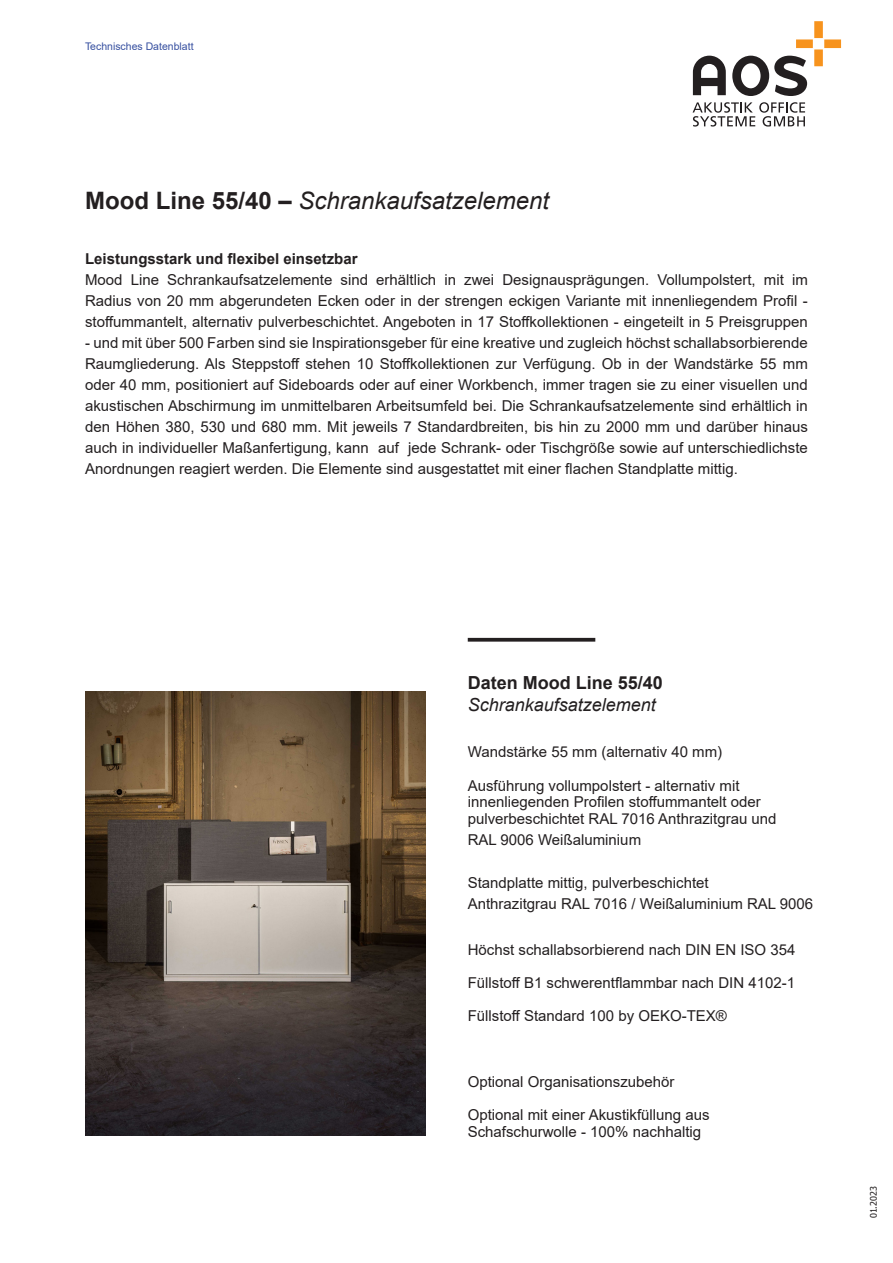
<style>
.page{position:relative;width:893px;height:1263px;background:#fff}
.page>*{position:absolute;margin:0;border:0;box-sizing:border-box;transform-origin:0 0}
.t1{font:italic 24px "Arial";color:#231f20}
.t2{font:italic 18px "Arial";color:#231f20}
.t3{font:700 18px "Arial";color:#231f20}
.t4{font:15px/21px "Arial";color:#231f20}
.t5{font:700 15px "Arial";color:#231f20}
.t6{font:10.5px "Arial";color:#3750a0}
.t7{font:9px "Tahoma";color:#231f20}
.s1{font-weight:700;font-style:normal}
</style>
<div class="page">
<svg style="left:468px;top:638px;width:127px;height:4px"></svg>
<img style="left:85px;top:691px;width:340px;height:444px">
<svg style="left:693px;top:56px;width:33px;height:39px"></svg>
<svg style="left:732px;top:21px;width:109px;height:75px"></svg>
<svg style="left:693px;top:102px;width:112px;height:25px"></svg>
<p class="t6" style="left:85px;top:39px;width:110px">Technisches Datenblatt</p>
<h1 class="t1" style="left:85px;top:185px;width:466px"><span class="s1">Mood Line 55/40 –</span> Schrankaufsatzelement</h1>
<p class="t5" style="left:85px;top:248px;width:274px">Leistungsstark und flexibel einsetzbar</p>
<p class="t4" style="left:85px;top:269px;width:724px;text-align:justify">Mood Line Schrankaufsatzelemente sind erhältlich in zwei Designausprägungen. Vollumpolstert, mit im Radius von 20 mm abgerundeten Ecken oder in der strengen eckigen Variante mit innenliegendem Profil - stoffummantelt, alternativ pulverbeschichtet. Angeboten in 17 Stoffkollektionen - eingeteilt in 5 Preisgruppen</p>
<p class="t4" style="left:85px;top:332px;width:724px;text-align:justify">- und mit über 500 Farben sind sie Inspirationsgeber für eine kreative und zugleich höchst schallabsorbierende Raumgliederung. Als Steppstoff stehen 10 Stoffkollektionen zur Verfügung. Ob in der Wandstärke 55 mm oder 40 mm, positioniert auf Sideboards oder auf einer Workbench, immer tragen sie zu einer visuellen und akustischen Abschirmung im unmittelbaren Arbeitsumfeld bei. Die Schrankaufsatzelemente sind erhältlich in den Höhen 380, 530 und 680 mm. Mit jeweils 7 Standardbreiten, bis hin zu 2000 mm und darüber hinaus auch in individueller Maßanfertigung, kann auf jede Schrank- oder Tischgröße sowie auf unterschiedlichste Anordnungen reagiert werden. Die Elemente sind ausgestattet mit einer flachen Standplatte mittig.</p>
<p class="t3" style="left:468px;top:670px;width:197px">Daten Mood Line 55/40</p>
<p class="t2" style="left:468px;top:693px;width:190px">Schrankaufsatzelement</p>
<p class="t4" style="left:468px;top:741px;width:256px">Wandstärke 55 mm (alternativ 40 mm)</p>
<p class="t4" style="left:468px;top:777px;width:310px;line-height:16.5px">Ausführung vollumpolstert - alternativ mit innenliegenden Profilen stoffummantelt oder pulverbeschichtet RAL 7016 Anthrazitgrau und</p>
<p class="t4" style="left:468px;top:829px;width:175px">RAL 9006 Weißaluminium</p>
<p class="t4" style="left:468px;top:872px;width:347px">Standplatte mittig, pulverbeschichtet<br>Anthrazitgrau RAL 7016 / Weißaluminium RAL 9006</p>
<p class="t4" style="left:468px;top:933px;width:329px;line-height:33px">Höchst schallabsorbierend nach DIN EN ISO 354<br>Füllstoff B1 schwerentflammbar nach DIN 4102-1</p>
<p class="t4" style="left:468px;top:1005px;width:261px">Füllstoff Standard 100 by OEKO-TEX®</p>
<p class="t4" style="left:468px;top:1071px;width:208px">Optional Organisationszubehör</p>
<p class="t4" style="left:468px;top:1106px;width:243px;line-height:16.5px">Optional mit einer Akustikfüllung aus<br>Schafschurwolle - 100% nachhaltig</p>
<p class="t7" style="left:868px;top:1218px;width:34px;rotate:-90deg">01.2023</p>
</div>
